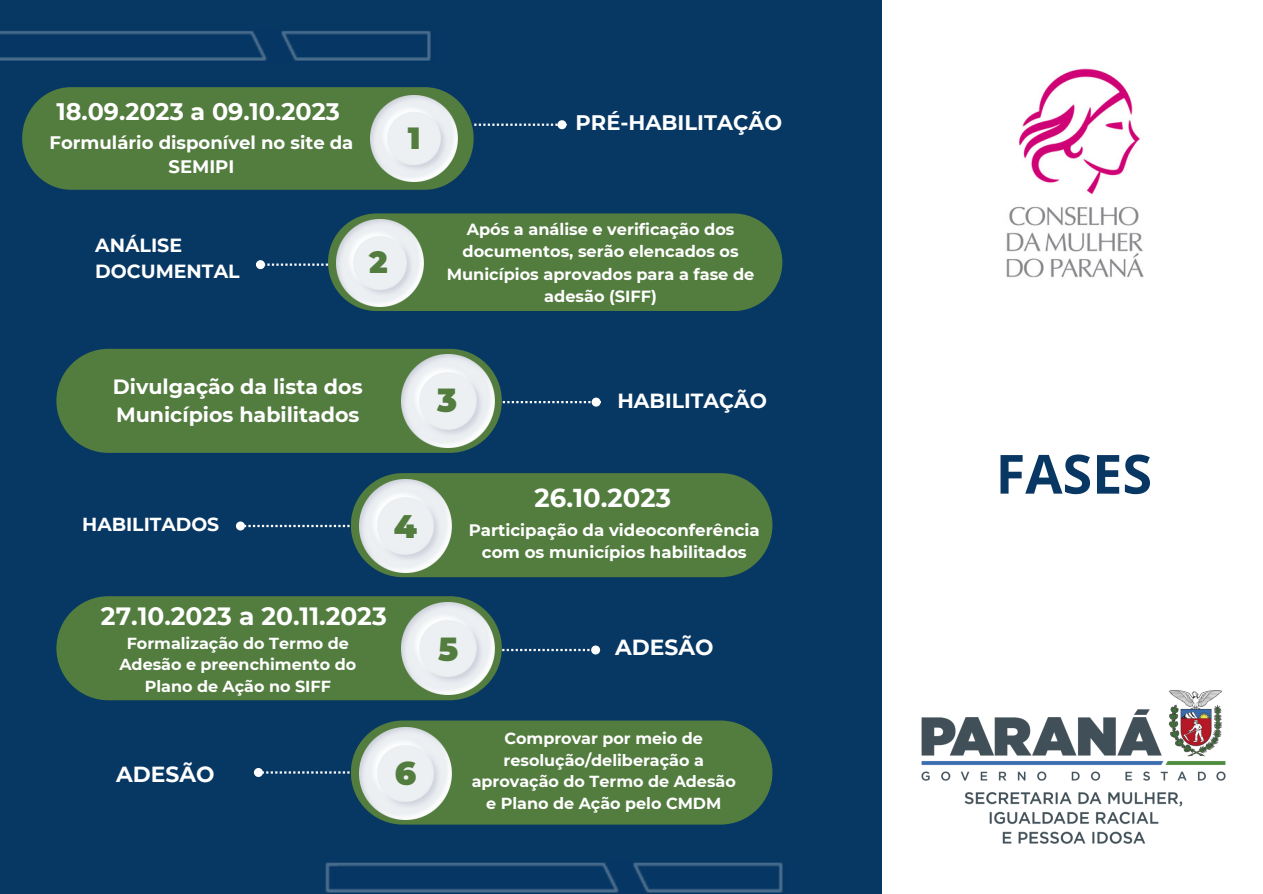
<style>
.page{position:relative;width:1263px;height:894px;background:#fff}
.page>*{position:absolute;margin:0;border:0;box-sizing:border-box;transform-origin:0 0}
.t1{font:700 54px "Open Sans";color:#083763}
.t2{font:900 32.55px "Montserrat";color:#537c3f}
.t3{font:900 30.6px "Montserrat";color:#537c3f}
.t4{font:700 25.8px "Montserrat";color:#fff}
.t5{font:700 24.9px "Montserrat";color:#fff}
.t6{font:700 23.85px "Montserrat";color:#fff}
.t7{font:700 21.75px "Montserrat";color:#fff}
.t8{font:700 21px "Montserrat";color:#fff}
.t9{font:700 20.55px/28.2px "Montserrat";color:#fff}
.t10{font:700 20.4px "Montserrat";color:#fff}
.t11{font:700 19.05px/25.8px "Montserrat";color:#fff}
.t12{font:700 18.75px "Montserrat";color:#fff}
.t13{font:700 18px/24.3px "Montserrat";color:#fff;text-align:center}
.t14{font:700 16.65px/22.5px "Montserrat";color:#fff;text-align:center}
.t15{font:700 16.2px/22.5px "Montserrat";color:#fff;text-align:center}
.t16{font:700 15.9px/21.3px "Montserrat";color:#fff;text-align:center}
</style>
<div class="page">
<div style="left:0;top:0;width:882px;height:893px;background:#073763"></div>
<div style="left:22px;top:87px;width:452px;height:103px;background:#537c3f;border-radius:50px"></div>
<img style="left:371px;top:95px;width:86px;height:87px">
<svg style="left:474px;top:123px;width:83px;height:3px"></svg>
<div style="left:559px;top:121px;width:6px;height:7px;background:#fff;border-radius:50%"></div>
<div style="left:557px;top:120px;width:9px;height:9px;border:2px solid #fff;border-radius:50%"></div>
<svg style="left:265px;top:263px;width:63px;height:3px"></svg>
<div style="left:257px;top:261px;width:7px;height:7px;background:#fff;border-radius:50%"></div>
<div style="left:256px;top:260px;width:9px;height:9px;border:2px solid #fff;border-radius:50%"></div>
<div style="left:328px;top:213px;width:454px;height:98px;background:#537c3f;border-radius:49px"></div>
<img style="left:337px;top:219px;width:87px;height:87px">
<div style="left:56px;top:349px;width:446px;height:104px;background:#537c3f;border-radius:52px"></div>
<div style="left:56px;top:596px;width:446px;height:104px;background:#537c3f;border-radius:52px"></div>
<img style="left:402px;top:354px;width:92px;height:93px">
<img style="left:402px;top:602px;width:92px;height:92px">
<div style="left:351px;top:473px;width:421px;height:104px;background:#537c3f;border-radius:52px"></div>
<svg style="left:245px;top:524px;width:105px;height:3px"></svg>
<div style="left:237px;top:522px;width:7px;height:7px;background:#fff;border-radius:50%"></div>
<div style="left:236px;top:521px;width:9px;height:9px;border:2px solid #fff;border-radius:50%"></div>
<svg style="left:263px;top:771px;width:87px;height:2px"></svg>
<div style="left:255px;top:768px;width:7px;height:7px;background:#fff;border-radius:50%"></div>
<div style="left:254px;top:767px;width:9px;height:9px;border:2px solid #fff;border-radius:50%"></div>
<img style="left:359px;top:479px;width:92px;height:93px">
<div style="left:351px;top:720px;width:421px;height:104px;background:#537c3f;border-radius:52px"></div>
<img style="left:359px;top:727px;width:92px;height:92px">
<svg style="left:503px;top:401px;width:87px;height:2px"></svg>
<div style="left:593px;top:398px;width:6px;height:7px;background:#fff;border-radius:50%"></div>
<div style="left:592px;top:397px;width:9px;height:9px;border:2px solid #fff;border-radius:50%"></div>
<svg style="left:502px;top:648px;width:87px;height:3px"></svg>
<div style="left:592px;top:646px;width:7px;height:7px;background:#fff;border-radius:50%"></div>
<div style="left:591px;top:645px;width:9px;height:9px;border:2px solid #fff;border-radius:50%"></div>
<img style="left:921px;top:690px;width:305px;height:154px">
<img style="left:1006px;top:68px;width:138px;height:210px">
<p class="t6" style="left:56px;top:97px;width:285px">18.09.2023 a 09.10.2023</p>
<p class="t13" style="left:49px;top:130px;width:305px">Formulário disponível no site da<br>SEMIPI</p>
<p class="t3" style="left:408px;top:119px;width:14px">1</p>
<p class="t11" style="left:95px;top:232px;width:146px">ANÁLISE<br>DOCUMENTAL</p>
<p class="t3" style="left:369px;top:243px;width:20px">2</p>
<p class="t8" style="left:576px;top:109px;width:208px">PRÉ-HABILITAÇÃO</p>
<p class="t15" style="left:467px;top:218px;width:269px">Após a análise e verificação dos</p>
<p class="t15" style="left:447px;top:240px;width:309px">documentos, serão elencados os<br>Municípios aprovados para a fase de adesão (SIFF)</p>
<p class="t9" style="left:113px;top:372px;width:251px">Divulgação da lista dos<br>Municípios habilitados</p>
<p class="t2" style="left:437px;top:380px;width:21px">3</p>
<p class="t10" style="left:617px;top:388px;width:151px">HABILITAÇÃO</p>
<p class="t12" style="left:82px;top:512px;width:139px">HABILITADOS</p>
<p class="t2" style="left:394px;top:506px;width:25px">4</p>
<p class="t5" style="left:101px;top:601px;width:287px">27.10.2023 a 20.11.2023</p>
<p class="t16" style="left:119px;top:632px;width:238px">Formalização do Termo de<br>Adesão e preenchimento do<br>Plano de Ação no SIFF</p>
<p class="t7" style="left:116px;top:760px;width:100px">ADESÃO</p>
<p class="t2" style="left:395px;top:753px;width:23px">6</p>
<p class="t4" style="left:535px;top:482px;width:138px">26.10.2023</p>
<p class="t14" style="left:469px;top:518px;width:293px">Participação da videoconferência com os municípios habilitados</p>
<p class="t2" style="left:438px;top:629px;width:22px">5</p>
<p class="t7" style="left:615px;top:634px;width:100px">ADESÃO</p>
<p class="t16" style="left:472px;top:727px;width:266px">Comprovar por meio de resolução/deliberação a aprovação do Termo de Adesão e Plano de Ação pelo CMDM</p>
<p class="t1" style="left:996px;top:436px;width:158px">FASES</p>
</div>
